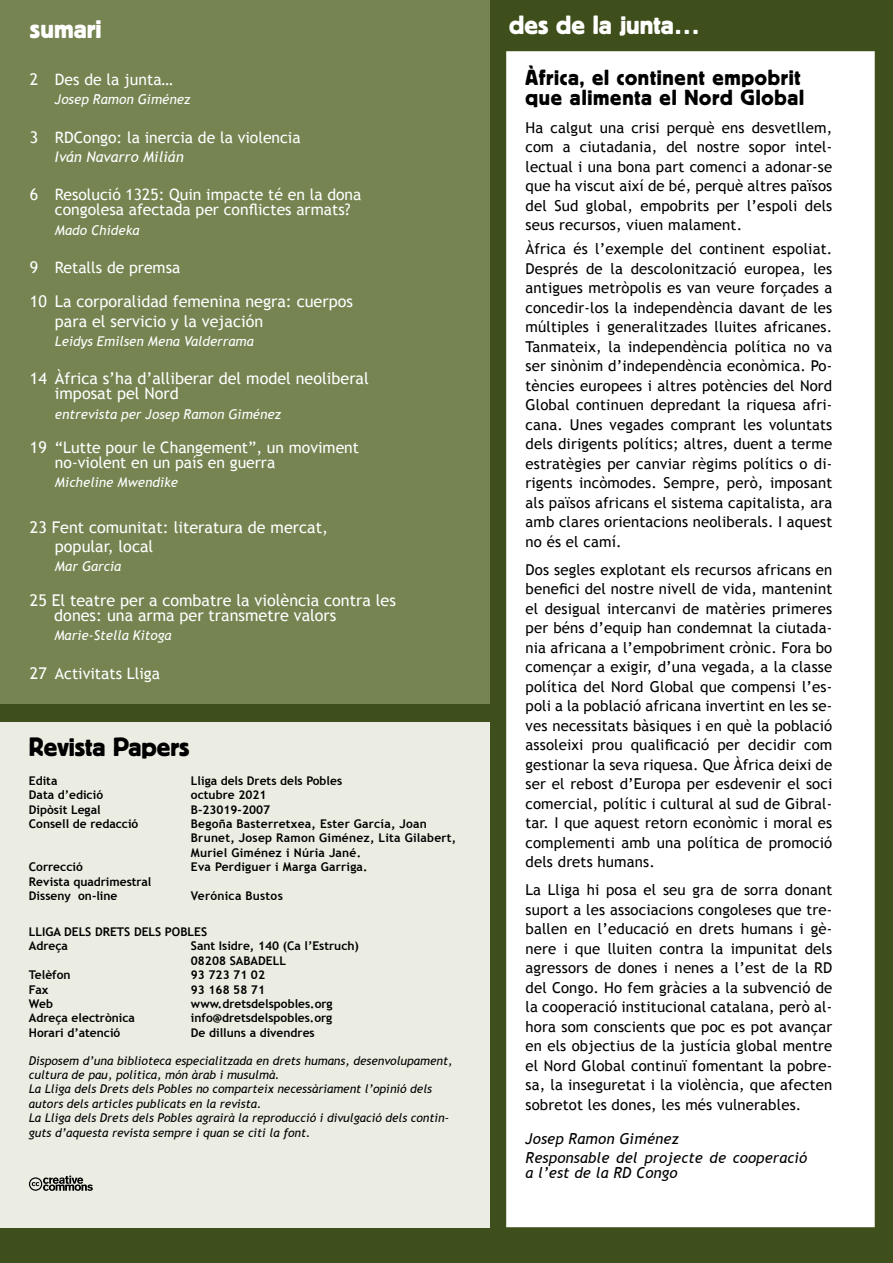
<style>
.page{position:relative;width:893px;height:1263px;background:#3e4f1b}
.page>*{position:absolute;margin:0;border:0;box-sizing:border-box;transform-origin:0 0}
.t1{font:26.25px "Block BE";color:#fff}
.t2{font:26.25px "Block BE";color:#000}
.t3{font:21.75px/19.5px "Block BE";letter-spacing:.035em;color:#000}
.t4{font:16.2px/19.2px "Trebuchet MS";color:#fff}
.t5{font:15.75px/15px "Trebuchet MS";color:#fff}
.t6{font:15px/19.5px "Trebuchet MS";letter-spacing:.01em;color:#000;text-align:justify}
.t7{font:italic 15px/19.2px "Trebuchet MS";letter-spacing:.01em;color:#000}
.t8{font:italic 14.7px "Trebuchet MS";color:#fff}
.t9{font:italic 13.5px "Trebuchet MS";color:#fff}
.t10{font:700 12px/14.4px "Trebuchet MS";color:#000}
.t11{font:italic 12px/14.4px "Trebuchet MS";color:#000}
.t12{font:700 12px/14.4px "Trebuchet MS";letter-spacing:.02em;color:#000}
.s1{font-size:16.2px}
</style>
<div class="page">
<div style="left:0;top:0;width:489px;height:704px;background:#758451"></div>
<div style="left:0;top:722px;width:489px;height:505px;background:#ebede2"></div>
<div style="left:506px;top:51px;width:369px;height:1176px;background:#fff;border:6px solid #fff"></div>
<svg style="left:29px;top:1175px;width:64px;height:16px"></svg>
<h1 class="t1" style="left:30px;top:14px;width:73px">sumari</h1>
<p class="t5" style="left:30px;top:72px;width:145px"><span class="s1">2</span> Des de la junta…</p>
<p class="t9" style="left:55px;top:91px;width:137px">Josep Ramon Giménez</p>
<p class="t5" style="left:30px;top:130px;width:272px"><span class="s1">3</span> RDCongo: la inercia de la violencia</p>
<p class="t8" style="left:55px;top:148px;width:130px">Iván Navarro Milián</p>
<p class="t5" style="left:55px;top:187px;width:308px;text-indent:-25px"><span class="s1">6</span> Resolució 1325: Quin impacte té en la dona congolesa afectada per conflictes armats?</p>
<p class="t9" style="left:55px;top:222px;width:86px">Mado Chideka</p>
<p class="t5" style="left:30px;top:260px;width:152px"><span class="s1">9</span> Retalls de premsa</p>
<p class="t4" style="left:55px;top:292px;width:299px;text-indent:-25px">10 La corporalidad femenina negra: cuerpos para el servicio y la vejación</p>
<p class="t9" style="left:55px;top:333px;width:200px">Leidys Emilsen Mena Valderrama</p>
<p class="t4" style="left:55px;top:371px;width:315px;line-height:15px;text-indent:-25px">14 Àfrica s’ha d’alliberar del model neoliberal imposat pel Nord</p>
<p class="t9" style="left:55px;top:406px;width:228px">entrevista per Josep Ramon Giménez</p>
<p class="t5" style="left:55px;top:440px;width:306px;text-indent:-25px"><span class="s1">19</span> “Lutte pour le Changement”, un moviment no-violent en un país en guerra</p>
<p class="t9" style="left:55px;top:474px;width:125px">Micheline Mwendike</p>
<p class="t4" style="left:55px;top:517px;width:275px;text-indent:-25px">23 Fent comunitat: literatura de mercat, popular, local</p>
<p class="t9" style="left:55px;top:558px;width:68px">Mar Garcia</p>
<p class="t4" style="left:54px;top:593px;width:343px;line-height:15px;text-indent:-24px">25 El teatre per a combatre la violència contra les dones: una arma per transmetre valors</p>
<p class="t9" style="left:54px;top:628px;width:119px">Marie-Stella Kitoga</p>
<p class="t5" style="left:30px;top:666px;width:132px"><span class="s1">27</span> Activitats Lliga</p>
<h1 class="t2" style="left:29px;top:732px;width:162px">Revista Papers</h1>
<p class="t10" style="left:29px;top:773px;width:30px">Edita</p>
<p class="t10" style="left:191px;top:773px;width:153px">Lliga dels Drets dels Pobles</p>
<p class="t10" style="left:29px;top:788px;width:76px">Data d’edició</p>
<p class="t10" style="left:191px;top:788px;width:77px">octubre 2021</p>
<p class="t10" style="left:29px;top:802px;width:73px">Dipòsit Legal</p>
<p class="t10" style="left:191px;top:802px;width:81px">B-23019-2007</p>
<p class="t10" style="left:29px;top:816px;width:111px">Consell de redacció</p>
<p class="t12" style="left:191px;top:816px;width:267px">Begoña Basterretxea, Ester García, Joan<br>Brunet, Josep Ramon Giménez, Lita Gilabert,<br>Muriel Giménez i Núria Jané.</p>
<p class="t10" style="left:29px;top:860px;width:55px">Correcció</p>
<p class="t12" style="left:191px;top:860px;width:178px">Eva Perdiguer i Marga Garriga.</p>
<p class="t10" style="left:29px;top:874px;width:124px">Revista quadrimestral<br>Disseny on-line</p>
<p class="t12" style="left:191px;top:888px;width:93px">Verónica Bustos</p>
<p class="t10" style="left:29px;top:924px;width:180px">LLIGA DELS DRETS DELS POBLES<br>Adreça</p>
<p class="t10" style="left:191px;top:939px;width:170px">Sant Isidre, 140 (Ca l’Estruch)<br>08208 SABADELL</p>
<p class="t10" style="left:29px;top:968px;width:43px">Telèfon</p>
<p class="t10" style="left:191px;top:968px;width:76px">93 723 71 02</p>
<p class="t10" style="left:29px;top:982px;width:21px">Fax</p>
<p class="t10" style="left:191px;top:982px;width:76px">93 168 58 71</p>
<p class="t10" style="left:29px;top:996px;width:26px">Web</p>
<p class="t10" style="left:191px;top:996px;width:143px">www.dretsdelspobles.org</p>
<p class="t10" style="left:29px;top:1011px;width:108px">Adreça electrònica</p>
<p class="t10" style="left:191px;top:1011px;width:143px">info@dretsdelspobles.org</p>
<p class="t10" style="left:29px;top:1025px;width:93px">Horari d’atenció</p>
<p class="t10" style="left:191px;top:1025px;width:125px">De dilluns a divendres</p>
<p class="t11" style="left:29px;top:1053px;width:425px">Disposem d’una biblioteca especialitzada en drets humans, desenvolupament, cultura de pau, política, món àrab i musulmà.<br>La Lliga dels Drets dels Pobles no comparteix necessàriament l’opinió dels autors dels articles publicats en la revista.<br>La Lliga dels Drets dels Pobles agrairà la reproducció i divulgació dels contin&shy;guts d’aquesta revista sempre i quan se citi la font.</p>
<h1 class="t1" style="left:509px;top:11px;width:192px">des de la junta…</h1>
<h2 class="t3" style="left:525px;top:67px;width:280px">Àfrica, el continent empobrit que alimenta el Nord Global</h2>
<p class="t6" style="left:525px;top:118px;width:308px;text-align:left">Ha calgut una crisi perquè ens desvetllem, com a ciutadania, del nostre sopor intel· lectual i una bona part comenci a adonar-se que ha viscut així de bé, perquè altres països del Sud global, empobrits per l’espoli dels seus recursos, viuen malament.</p>
<p class="t6" style="left:525px;top:239px;width:308px">Àfrica és l’exemple del continent espoliat.<br>Després de la descolonització europea, les antigues metròpolis es van veure forçades a concedir-los la independència davant de les múltiples i generalitzades lluites africanes.<br>Tanmateix, la independència política no va ser sinònim d’independència econòmica. Po&shy;tències europees i altres potències del Nord Global continuen depredant la riquesa afri&shy;cana. Unes vegades comprant les voluntats dels dirigents polítics; altres, duent a terme estratègies per canviar règims polítics o di&shy;rigents incòmodes. Sempre, però, imposant als països africans el sistema capitalista, ara amb clares orientacions neoliberals. I aquest no és el camí.</p>
<p class="t6" style="left:525px;top:560px;width:308px">Dos segles explotant els recursos africans en benefici del nostre nivell de vida, mantenint el desigual intercanvi de matèries primeres per béns d’equip han condemnat la ciutada&shy;nia africana a l’empobriment crònic. Fora bo començar a exigir, d’una vegada, a la classe política del Nord Global que compensi l’es&shy;poli a la població africana invertint en les se&shy;ves necessitats bàsiques i en què la població assoleixi prou qualificació per decidir com gestionar la seva riquesa. Que Àfrica deixi de ser el rebost d’Europa per esdevenir el soci comercial, polític i cultural al sud de Gibral&shy;tar. I que aquest retorn econòmic i moral es complementi amb una política de promoció dels drets humans.</p>
<p class="t6" style="left:525px;top:880px;width:308px">La Lliga hi posa el seu gra de sorra donant suport a les associacions congoleses que tre&shy;ballen en l’educació en drets humans i gè&shy;nere i que lluiten contra la impunitat dels agressors de dones i nenes a l’est de la RD del Congo. Ho fem gràcies a la subvenció de la cooperació institucional catalana, però al&shy;hora som conscients que poc es pot avançar en els objectius de la justícia global mentre el Nord Global continuï fomentant la pobre&shy;sa, la inseguretat i la violència, que afecten sobretot les dones, les més vulnerables.</p>
<p class="t7" style="left:525px;top:1129px;width:283px">Josep Ramon Giménez<br>Responsable del projecte de cooperació</p>
<p class="t7" style="left:525px;top:1163px;width:154px">a l’est de la RD Congo</p>
</div>
